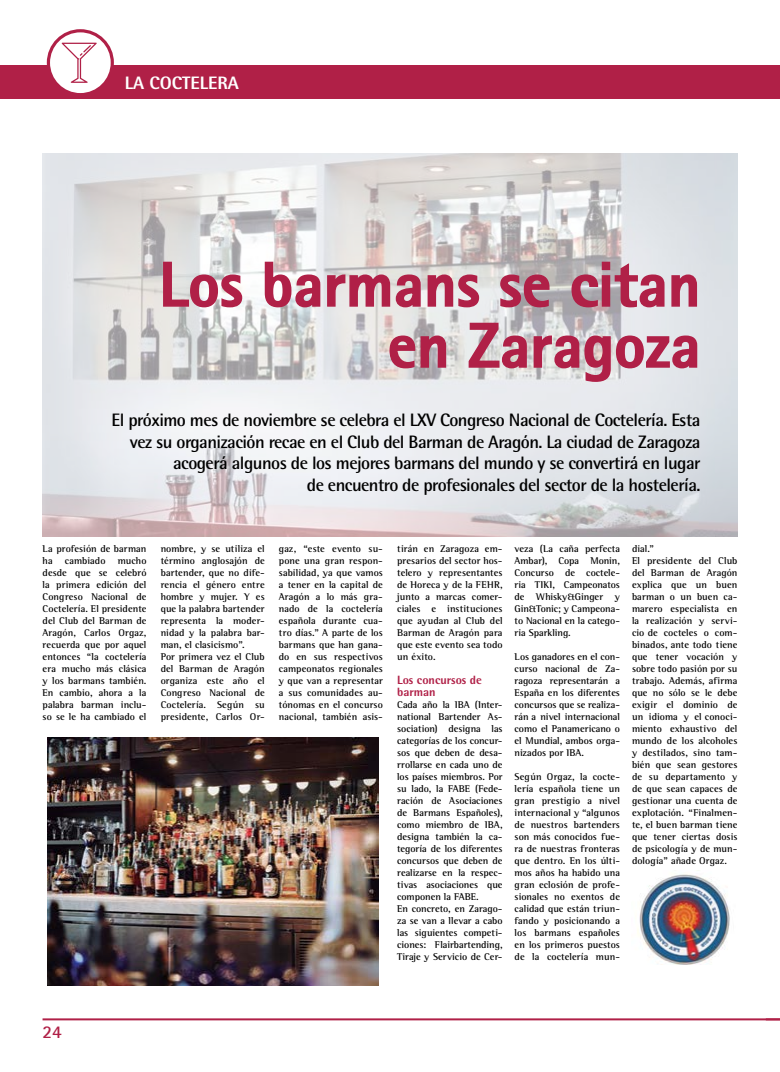
<style>
.page{position:relative;width:780px;height:1072px;background:#fff}
.page>*{position:absolute;margin:0;border:0;box-sizing:border-box;transform-origin:0 0}
.t1{font:800 63px/61px "Rotis Sans Serif";color:#b02047;text-align:right}
.t2{font:700 18px/21.6px "Rotis Semi Sans";letter-spacing:-.03em;color:#000;text-align:right}
.t3{font:800 18px "Rotis Semi Sans";color:#fff}
.t4{font:700 18px "Rotis Sans Serif";color:#b02047}
.t5{font:800 12px/12px "Rotis Semi Sans";color:#b02047}
.t6{font:700 10px/12px "Rotis Semi Serif";color:#000;text-align:justify}
</style>
<div class="page">
<div style="left:0;top:66px;width:780px;height:33px;background:#b02047"></div>
<hr style="left:43px;top:1018px;width:737px;height:2px;background:#b02047">
<svg style="left:48px;top:31px;width:64px;height:64px"></svg>
<div style="left:47px;top:29px;width:67px;height:67px;border:3px solid #b02047;border-radius:50%"></div>
<svg style="left:62px;top:43px;width:35px;height:40px"></svg>
<img style="left:43px;top:153px;width:694px;height:383px">
<svg style="left:162px;top:261px;width:81px;height:47px"></svg>
<svg style="left:264px;top:261px;width:157px;height:47px;background:#dbc1c7"></svg>
<svg style="left:427px;top:274px;width:53px;height:34px;background:#dab9c1"></svg>
<svg style="left:499px;top:274px;width:51px;height:34px;background:#bb98a3"></svg>
<svg style="left:570px;top:261px;width:127px;height:47px;background:#cbb2bc"></svg>
<svg style="left:389px;top:335px;width:58px;height:34px;background:#cba7b0"></svg>
<svg style="left:468px;top:322px;width:59px;height:47px;background:#d2b6bd"></svg>
<svg style="left:533px;top:335px;width:165px;height:47px;background:#d6bcc4"></svg>
<img style="left:637px;top:870px;width:93px;height:94px">
<img style="left:47px;top:737px;width:331px;height:248px">
<h2 class="t3" style="left:125px;top:71px;width:116px">LA COCTELERA</h2>
<h1 class="t1" style="left:159px;top:253px;width:543px">Los barmans se citan en Zaragoza</h1>
<p class="t2" style="left:112px;top:409px;width:590px">El próximo mes de noviembre se celebra el LXV Congreso Nacional de Coctelería. Esta vez su organización recae en el Club del Barman de Aragón. La ciudad de Zaragoza acogerá algunos de los mejores barmans del mundo y se convertirá en lugar<br>de encuentro de profesionales del sector de la hostelería.</p>
<p class="t6" style="left:43px;top:543px;width:105px">La profesión de barman ha cambiado mucho desde que se celebró la primera edición del Congreso Nacional de Coctelería. El presidente del Club del Barman de Aragón, Carlos Orgaz, recuerda que por aquel entonces “la coctelería era mucho más clásica y los barmans también.<br>En cambio, ahora a la palabra barman inclu&shy;so se le ha cambiado el</p>
<p class="t6" style="left:161px;top:543px;width:105px;text-align:left">nombre, y se utiliza el término anglosajón de bartender, que no dife&shy;rencia el género entre hombre y mujer. Y es que la palabra bartender representa la moder&shy;nidad y la palabra bar&shy;man, el clasicismo”.<br>Por primera vez el Club del Barman de Aragón organiza este año el<br>Congreso Nacional de<br>Coctelería. Según su presidente, Carlos Or-</p>
<p class="t6" style="left:279px;top:543px;width:105px">gaz, “este evento su&shy;pone una gran respon&shy;sabilidad, ya que vamos a tener en la capital de Aragón a lo más gra&shy;nado de la coctelería española durante cua&shy;tro días.” A parte de los barmans que han gana&shy;do en sus respectivos campeonatos regionales y que van a representar a sus comunidades au&shy;tónomas en el concurso nacional, también asis-</p>
<p class="t6" style="left:397px;top:543px;width:107px">tirán en Zaragoza em&shy;presarios del sector hos&shy;telero y representantes de Horeca y de la FEHR, junto a marcas comer&shy;ciales e instituciones que ayudan al Club del Barman de Aragón para que este evento sea todo un éxito.</p>
<p class="t5" style="left:397px;top:674px;width:86px">Los concursos de barman</p>
<p class="t6" style="left:397px;top:699px;width:107px;text-align:left">Cada año la IBA (Inter&shy;national Bartender As&shy;sociation) designa las categorías de los concur&shy;sos que deben de desa&shy;rrollarse en cada uno de los países miembros. Por su lado, la FABE (Fede&shy;ración de Asociaciones de Barmans Españoles), como miembro de IBA, designa también la ca&shy;tegoría de los diferentes concursos que deben de realizarse en la respec&shy;tivas asociaciones que componen la FABE.<br>En concreto, en Zarago&shy;za se van a llevar a cabo las siguientes competi&shy;ciones: Flairbartending,<br>Tiraje y Servicio de Cer-</p>
<p class="t6" style="left:514px;top:543px;width:107px">veza (La caña perfecta Ambar), Copa Monin, Concurso de coctele&shy;ria TIKI, Campeonatos de Whisky&amp;Ginger y Gin&amp;Tonic; y Campeona&shy;to Nacional en la catego&shy;ria Sparkling.</p>
<p class="t6" style="left:514px;top:651px;width:107px">Los ganadores en el con&shy;curso nacional de Za&shy;ragoza representarán a España en los diferentes concursos que se realiza&shy;rán a nivel internacional como el Panamericano o el Mundial, ambos orga&shy;nizados por IBA.</p>
<p class="t6" style="left:514px;top:771px;width:107px">Según Orgaz, la cocte&shy;lería española tiene un gran prestigio a nivel internacional y “algunos de nuestros bartenders son más conocidos fue&shy;ra de nuestras fronteras que dentro. En los últi&shy;mos años ha habido una gran eclosión de profe&shy;sionales no exentos de calidad que están triun&shy;fando y posicionando a los barmans españoles en los primeros puestos de la coctelería mun-</p>
<p class="t6" style="left:632px;top:543px;width:107px;text-align:left">dial.”<br>El presidente del Club del Barman de Aragón explica que un buen barman o un buen ca&shy;marero especialista en la realización y servi&shy;cio de cocteles o com&shy;binados, ante todo tiene que tener vocación y sobre todo pasión por su trabajo. Además, afirma que no sólo se le debe exigir el dominio de un idioma y el conoci&shy;miento exhaustivo del mundo de los alcoholes y destilados, sino tam&shy;bién que sean gestores de su departamento y de que sean capaces de gestionar una cuenta de explotación. “Finalmen&shy;te, el buen barman tiene que tener ciertas dosis de psicología y de mun&shy;dología” añade Orgaz.</p>
<h2 class="t4" style="left:43px;top:1020px;width:21px">24</h2>
</div>
